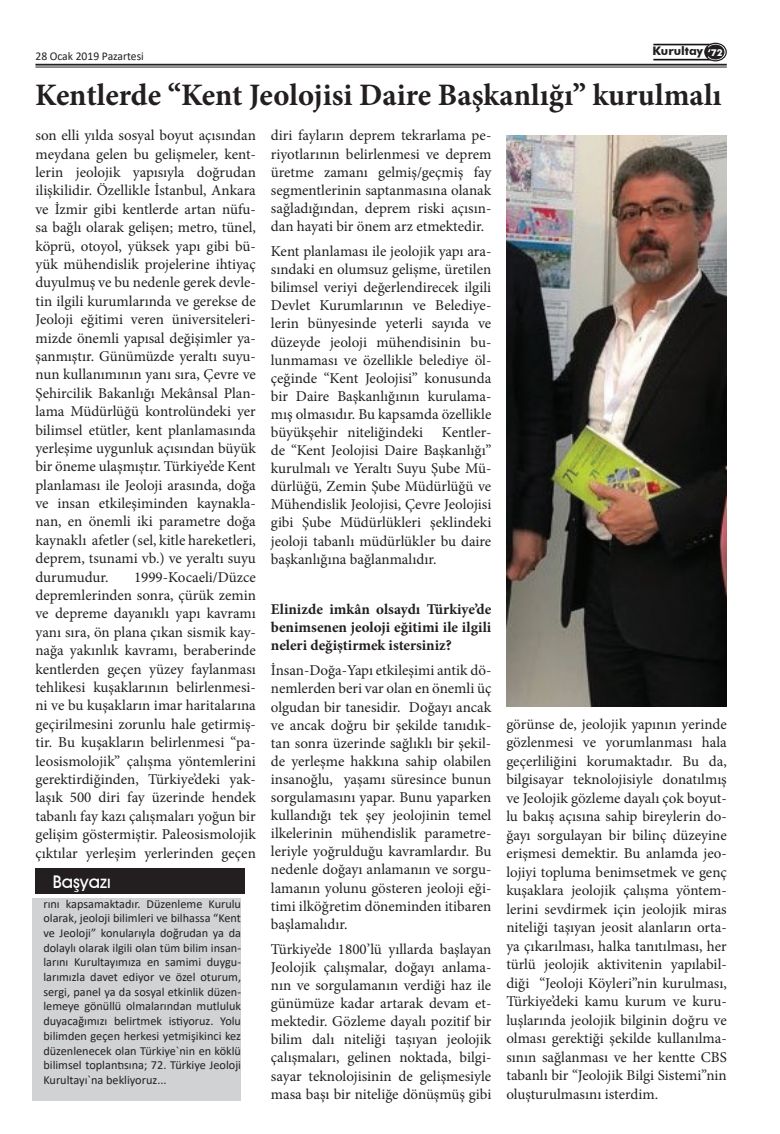
<style>
.page{position:relative;width:780px;height:1134px;background:#fff}
.page>*{position:absolute;margin:0;border:0;box-sizing:border-box;transform-origin:0 0}
.t1{font:700 31.25px "Minion Pro";color:#231f20}
.t2{font:500 17.5px "Avant Garde IT Cby BT";color:#fff}
.t3{font:15px/18.1px "Minion Pro";color:#231f20;text-align:justify}
.t4{font:700 15px/18.1px "Minion Pro";color:#231f20;text-align:justify}
.t5{font:12.25px/14.8px "Calibri";color:#231f20;text-align:justify}
.t6{font:11.88px "Calibri";color:#231f20}
.t7{font:700 11.75px "Tr Sah Futura BT";color:#231f20}
.s1{font-size:9.5px;color:#fff}
</style>
<div class="page">
<hr style="left:653px;top:44px;width:62px;height:1px;background:#000">
<hr style="left:653px;top:45px;width:62px;height:1px;background:#000">
<hr style="left:653px;top:60px;width:62px;height:1px;background:#000">
<hr style="left:653px;top:59px;width:62px;height:1px;background:#000">
<svg style="left:695px;top:42px;width:32px;height:20px"></svg>
<hr style="left:35px;top:64px;width:691px;height:2px;background:#231f20">
<hr style="left:35px;top:67px;width:691px;height:1px;background:#231f20">
<div style="left:33px;top:898px;width:208px;height:202px;background:#d1d2d4"></div>
<div style="left:35px;top:868px;width:209px;height:25px;background:#231f20"></div>
<img style="left:506px;top:136px;width:220px;height:571px">
<p class="t6" style="left:35px;top:48px;width:110px">28 Ocak 2019 Pazartesi</p>
<p class="t7" style="left:652px;top:43px;width:72px">Kurultay <span class="s1">‘72</span></p>
<h1 class="t1" style="left:35px;top:73px;width:688px">Kentlerde “Kent Jeolojisi Daire Başkanlığı” kurulmalı</h1>
<p class="t3" style="left:35px;top:126px;width:222px">son elli yılda sosyal boyut açısından meydana gelen bu gelişmeler, kent&shy;lerin jeolojik yapısıyla doğrudan ilişkilidir. Özellikle İstanbul, Ankara ve İzmir gibi kentlerde artan nüfu&shy;sa bağlı olarak gelişen; metro, tünel, köprü, otoyol, yüksek yapı gibi bü&shy;yük mühendislik projelerine ihtiyaç duyulmuş ve bu nedenle gerek devle&shy;tin ilgili kurumlarında ve gerekse de Jeoloji eğitimi veren üniversiteleri&shy;mizde önemli yapısal değişimler ya&shy;şanmıştır. Günümüzde yeraltı suyu&shy;nun kullanımının yanı sıra, Çevre ve Şehircilik Bakanlığı Mekânsal Plan&shy;lama Müdürlüğü kontrolündeki yer bilimsel etütler, kent planlamasında yerleşime uygunluk açısından büyük bir öneme ulaşmıştır. Türkiye’de Kent planlaması ile Jeoloji arasında, doğa ve insan etkileşiminden kaynakla&shy;nan, en önemli iki parametre doğa kaynaklı afetler (sel, kitle hareketleri, deprem, tsunami vb.) ve yeraltı suyu durumudur.</p>
<p class="t3" style="left:35px;top:568px;width:222px;text-indent:99px">1999-Kocaeli/Düzce depremlerinden sonra, çürük zemin ve depreme dayanıklı yapı kavramı yanı sıra, ön plana çıkan sismik kay&shy;nağa yakınlık kavramı, beraberinde kentlerden geçen yüzey faylanması tehlikesi kuşaklarının belirlenmesi&shy;ni ve bu kuşakların imar haritalarına geçirilmesini zorunlu hale getirmiş&shy;tir. Bu kuşakların belirlenmesi “pa&shy;leosismolojik” çalışma yöntemlerini gerektirdiğinden, Türkiye’deki yak&shy;laşık 500 diri fay üzerinde hendek tabanlı fay kazı çalışmaları yoğun bir gelişim göstermiştir. Paleosismolojik çıktılar yerleşim yerlerinden geçen</p>
<p class="t2" style="left:53px;top:871px;width:60px">Başyazı</p>
<p class="t5" style="left:43px;top:896px;width:199px">rını kapsamaktadır. Düzenleme Kurulu olarak, jeoloji bilimleri ve bilhassa “Kent ve Jeoloji” konularıyla doğrudan ya da dolaylı olarak ilgili olan tüm bilim insan&shy;larını Kurultayımıza en samimi duygu&shy;larımızla davet ediyor ve özel oturum, sergi, panel ya da sosyal etkinlik düzen&shy;lemeye gönüllü olmalarından mutluluk duyacağımızı belirtmek istiyoruz. Yolu bilimden geçen herkesi yetmişikinci kez düzenlenecek olan Türkiye`nin en köklü bilimsel toplantısına; 72. Türkiye Jeoloji Kurultayı`na bekliyoruz...</p>
<p class="t3" style="left:271px;top:127px;width:222px">diri fayların deprem tekrarlama pe&shy;riyotlarının belirlenmesi ve deprem üretme zamanı gelmiş/geçmiş fay segmentlerinin saptanmasına olanak sağladığından, deprem riski açısın&shy;dan hayati bir önem arz etmektedir.</p>
<p class="t3" style="left:271px;top:242px;width:222px">Kent planlaması ile jeolojik yapı ara&shy;sındaki en olumsuz gelişme, üretilen bilimsel veriyi değerlendirecek ilgili Devlet Kurumlarının ve Belediye&shy;lerin bünyesinde yeterli sayıda ve düzeyde jeoloji mühendisinin bu&shy;lunmaması ve özellikle belediye öl&shy;çeğinde “Kent Jeolojisi” konusunda bir Daire Başkanlığının kurulama&shy;mış olmasıdır. Bu kapsamda özellikle büyükşehir niteliğindeki Kentler&shy;de “Kent Jeolojisi Daire Başkanlığı” kurulmalı ve Yeraltı Suyu Şube Mü&shy;dürlüğü, Zemin Şube Müdürlüğü ve Mühendislik Jeolojisi, Çevre Jeolojisi gibi Şube Müdürlükleri şeklindeki jeoloji tabanlı müdürlükler bu daire başkanlığına bağlanmalıdır.</p>
<p class="t4" style="left:271px;top:600px;width:222px">Elinizde imkân olsaydı Türkiye’de benimsenen jeoloji eğitimi ile ilgili neleri değiştirmek istersiniz?</p>
<p class="t3" style="left:271px;top:662px;width:222px">İnsan-Doğa-Yapı etkileşimi antik dö&shy;nemlerden beri var olan en önemli üç olgudan bir tanesidir. Doğayı ancak ve ancak doğru bir şekilde tanıdık&shy;tan sonra üzerinde sağlıklı bir şekil&shy;de yerleşme hakkına sahip olabilen insanoğlu, yaşamı süresince bunun sorgulamasını yapar. Bunu yaparken kullandığı tek şey jeolojinin temel ilkelerinin mühendislik parametre&shy;leriyle yoğrulduğu kavramlardır. Bu nedenle doğayı anlamanın ve sorgu&shy;lamanın yolunu gösteren jeoloji eği&shy;timi ilköğretim döneminden itibaren başlamalıdır.</p>
<p class="t3" style="left:271px;top:940px;width:222px">Türkiye’de 1800’lü yıllarda başlayan Jeolojik çalışmalar, doğayı anlama&shy;nın ve sorgulamanın verdiği haz ile günümüze kadar artarak devam et&shy;mektedir. Gözleme dayalı pozitif bir bilim dalı niteliği taşıyan jeolojik çalışmaları, gelinen noktada, bilgi&shy;sayar teknolojisinin de gelişmesiyle masa başı bir niteliğe dönüşmüş gibi</p>
<p class="t3" style="left:506px;top:715px;width:222px;line-height:18.5px">görünse de, jeolojik yapının yerinde gözlenmesi ve yorumlanması hala geçerliliğini korumaktadır. Bu da, bilgisayar teknolojisiyle donatılmış ve Jeolojik gözleme dayalı çok boyut&shy;lu bakış açısına sahip bireylerin do&shy;ğayı sorgulayan bir bilinç düzeyine erişmesi demektir. Bu anlamda jeo&shy;lojiyi topluma benimsetmek ve genç kuşaklara jeolojik çalışma yöntem&shy;lerini sevdirmek için jeolojik miras niteliği taşıyan jeosit alanların orta&shy;ya çıkarılması, halka tanıtılması, her türlü jeolojik aktivitenin yapılabil&shy;diği “Jeoloji Köyleri”nin kurulması, Türkiye’deki kamu kurum ve kuru&shy;luşlarında jeolojik bilginin doğru ve olması gerektiği şekilde kullanılma&shy;sının sağlanması ve her kentte CBS tabanlı bir “Jeolojik Bilgi Sistemi”nin oluşturulmasını isterdim.</p>
</div>
